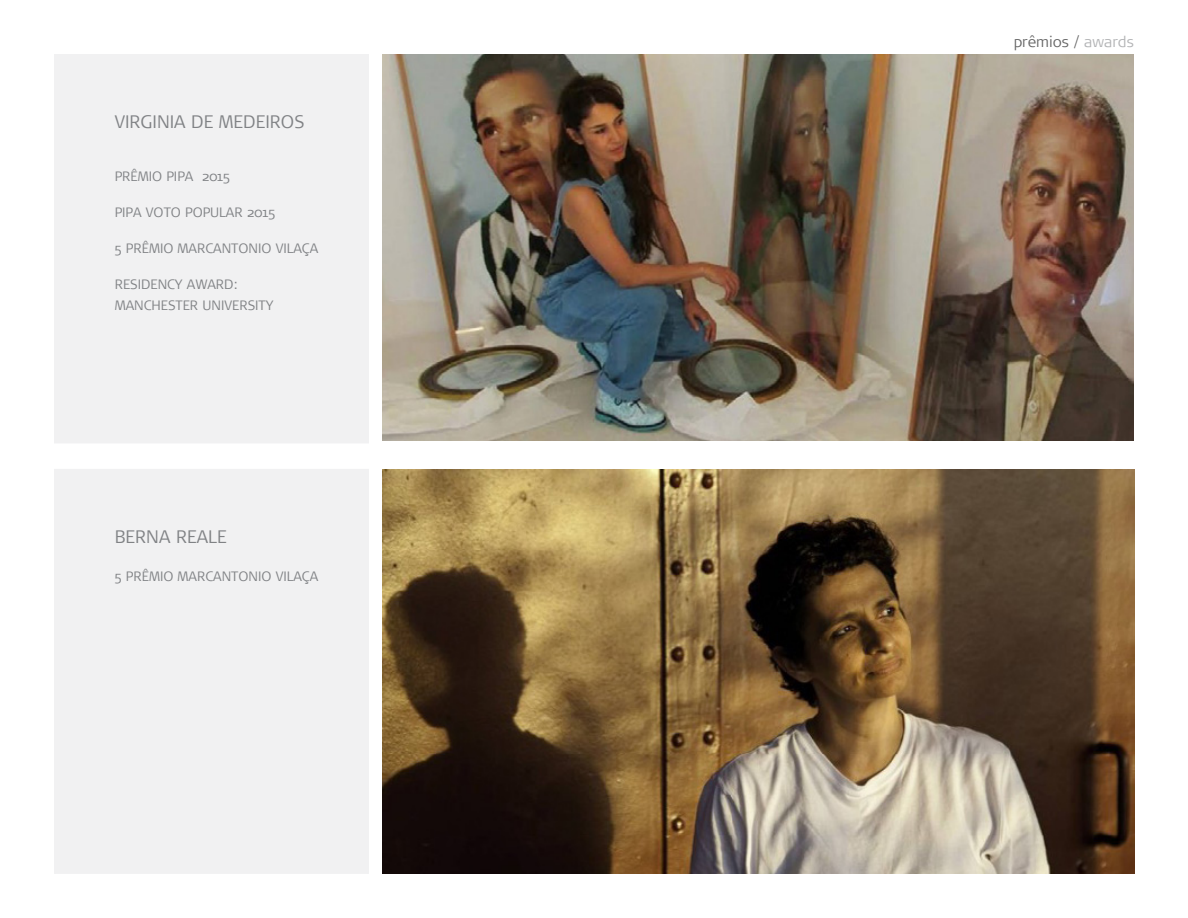
<style>
.page{position:relative;width:1188px;height:918px;background:#fff}
.page>*{position:absolute;margin:0;border:0;box-sizing:border-box;transform-origin:0 0}
.t1{font:300 18px "Signa";color:#808285}
.t2{font:300 15px "Signa";color:#000}
.t3{font:300 13.5px/21px "Signa";color:#808285}
.s1{color:#808285}
</style>
<div class="page">
<img style="left:382px;top:54px;width:752px;height:387px">
<img style="left:383px;top:469px;width:751px;height:405px">
<div style="left:54px;top:54px;width:315px;height:389px;background:#f1f1f2"></div>
<div style="left:54px;top:469px;width:315px;height:405px;background:#f1f1f2"></div>
<h1 class="t1" style="left:115px;top:112px;width:191px">VIRGINIA DE MEDEIROS</h1>
<p class="t3" style="left:115px;top:166px;width:117px">PRÊMIO PIPA 2015</p>
<p class="t3" style="left:115px;top:202px;width:162px">PIPA VOTO POPULAR 2015</p>
<p class="t3" style="left:115px;top:238px;width:205px">5 PRÊMIO MARCANTONIO VILAÇA</p>
<p class="t3" style="left:115px;top:274px;width:160px">RESIDENCY AWARD:<br>MANCHESTER UNIVERSITY</p>
<h1 class="t1" style="left:115px;top:527px;width:113px">BERNA REALE</h1>
<p class="t3" style="left:115px;top:566px;width:205px">5 PRÊMIO MARCANTONIO VILAÇA</p>
<p class="t2" style="left:1013px;top:33px;width:122px">prêmios / <span class="s1">awards</span></p>
</div>
